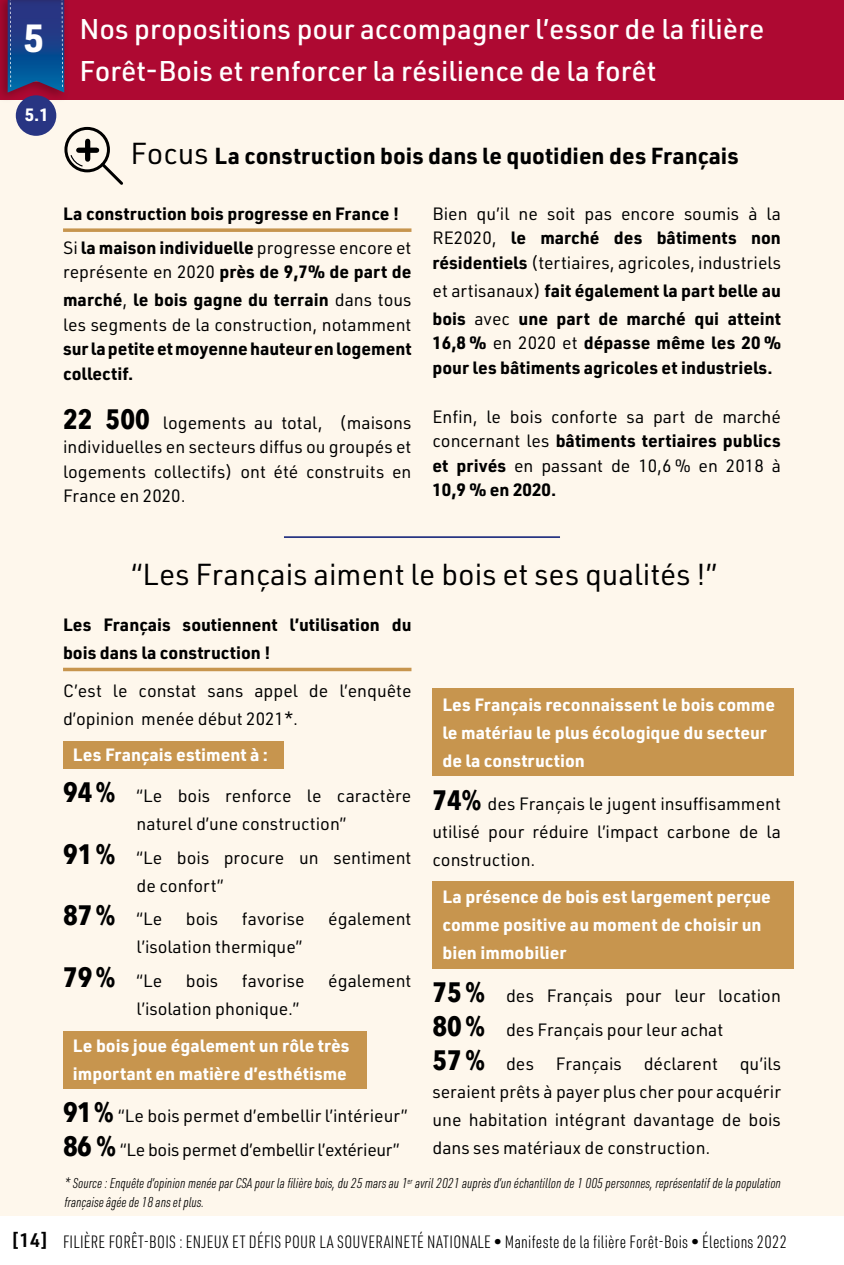
<style>
.page{position:relative;width:844px;height:1265px;background:#fff}
.page>*{position:absolute;margin:0;border:0;box-sizing:border-box;transform-origin:0 0}
.t1{font:700 38.5px "URWDIN";color:#fff}
.t2{font:29.75px "URWDIN";color:#000}
.t3{font:500 28px/42px "URWDIN";color:#fff}
.t4{font:700 28px "Avenir Next Condensed";color:#000}
.t5{font:700 22.75px "URWDIN";color:#000}
.t6{font:17.5px/24.5px "URWDIN";color:#000;text-align:justify}
.t7{font:700 17.5px/28px "URWDIN";color:#000}
.t8{font:700 17.5px/28px "URWDIN";color:#fff}
.t9{font:300 17.5px "URWDIN Cond";letter-spacing:.015em;color:#000}
.t10{font:italic 300 14px/18.4px "URWDIN Cond";color:#000}
.s1{font-weight:400;font-size:29.75px}
.s2{font-weight:400}
.s3{font-family:"Avenir Next Condensed";font-weight:700;font-size:28px}
.s4{font-weight:700}
.s5{font-family:"URWDIN";font-weight:400;font-size:17.5px}
.s6{font-family:"URWDIN";font-weight:600;font-size:19.25px}
</style>
<div class="page">
<div style="left:0;top:99px;width:843px;height:1116px;background:#fef7ec"></div>
<div style="left:0;top:0;width:843px;height:99px;background:#ae0932"></div>
<div style="left:0;top:0;width:70px;height:104px;background:#000;opacity:.3"></div>
<svg style="left:8px;top:0;width:56px;height:93px"></svg>
<div style="left:16px;top:95px;width:40px;height:41px;background:#283583;border-radius:50%"></div>
<div style="left:64px;top:127px;width:46px;height:45px;border:3px solid #000;border-radius:50%"></div>
<svg style="left:70px;top:155px;width:13px;height:12px"></svg>
<svg style="left:98px;top:160px;width:25px;height:25px"></svg>
<div style="left:79px;top:148px;width:18px;height:5px;background:#000"></div>
<div style="left:85px;top:141px;width:5px;height:18px;background:#000"></div>
<hr style="left:284px;top:536px;width:276px;height:2px;background:#283583">
<svg style="left:63px;top:228px;width:348px;height:4px"></svg>
<hr style="left:63px;top:668px;width:348px;height:3px;background:#c7954e">
<div style="left:63px;top:741px;width:221px;height:28px;background:#c7954e"></div>
<div style="left:63px;top:1031px;width:303px;height:57px;background:#c7954e"></div>
<div style="left:432px;top:688px;width:361px;height:88px;background:#c7954e"></div>
<div style="left:432px;top:881px;width:361px;height:88px;background:#c7954e"></div>
<h1 class="t1" style="left:24px;top:12px;width:22px">5</h1>
<p class="t8" style="left:25px;top:100px;width:26px">5.1</p>
<h3 class="t3" style="left:79px;top:7px;width:686px">Nos propositions pour accompagner l’essor de la filière<br>Forêt-Bois et renforcer la résilience de la forêt</h3>
<h3 class="t5" style="left:131px;top:140px;width:609px"><span class="s1">Focus</span> La construction bois dans le quotidien des Français</h3>
<p class="t7" style="left:63px;top:195px;width:350px;line-height:34.5px">La construction bois progresse en France !<br><span class="s2">Si</span> la maison individuelle <span class="s2">progresse encore et</span></p>
<p class="t7" style="left:63px;top:257px;width:350px"><span class="s2">représente en 2020</span> près de 9,7% de part de marché<span class="s2">,</span> le bois gagne du terrain <span class="s2">dans tous</span></p>
<p class="t6" style="left:63px;top:312px;width:350px">les segments de la construction, notamment</p>
<p class="t7" style="left:63px;top:336px;width:350px;line-height:24.5px">sur la petite et moyenne hauteur en logement collectif.</p>
<p class="t6" style="left:63px;top:410px;width:350px"><span class="s3">22 500</span> logements au total, (maisons individuelles en secteurs diffus ou groupés et logements collectifs) ont été construits en France en 2020.</p>
<p class="t6" style="left:432px;top:200px;width:350px">Bien qu’il ne soit pas encore soumis à la RE2020, <span class="s4">le marché des bâtiments non résidentiels</span> (tertiaires, agricoles, industriels</p>
<p class="t7" style="left:432px;top:276px;width:350px"><span class="s2">et artisanaux)</span> fait également la part belle au bois <span class="s2">avec</span> une part de marché qui atteint</p>
<p class="t7" style="left:432px;top:330px;width:350px;line-height:24.5px">16,8 % <span class="s2">en 2020 et</span> dépasse même les 20 % pour les bâtiments agricoles et industriels.</p>
<p class="t6" style="left:432px;top:403px;width:350px">Enfin, le bois conforte sa part de marché concernant les <span class="s4">bâtiments tertiaires publics et privés</span> en passant de 10,6 % en 2018 à <span class="s4">10,9 % en 2020.</span></p>
<h2 class="t2" style="left:131px;top:555px;width:587px">“Les Français aiment le bois et ses qualités !”</h2>
<p class="t7" style="left:63px;top:610px;width:350px">Les Français soutiennent l’utilisation du bois dans la construction !</p>
<p class="t6" style="left:63px;top:676px;width:350px;line-height:28px">C’est le constat sans appel de l’enquête d’opinion menée début 2021*.</p>
<p class="t8" style="left:73px;top:740px;width:197px">Les Français estiment à :</p>
<p class="t6" style="left:63px;top:781px;width:350px;line-height:28px;text-align:center"><span class="s3">94%</span> “Le bois renforce le caractère naturel d’une construction”</p>
<p class="t6" style="left:136px;top:843px;width:276px;line-height:28px;text-indent:-74px"><span class="s3">91%</span> “Le bois procure un sentiment de confort”</p>
<h3 class="t4" style="left:63px;top:898px;width:101px">87% <span class="s5">“Le</span></h3>
<p class="t6" style="left:186px;top:906px;width:34px">bois</p>
<p class="t6" style="left:242px;top:906px;width:64px">favorise</p>
<p class="t6" style="left:328px;top:906px;width:85px">également</p>
<p class="t6" style="left:136px;top:934px;width:167px">l’isolation thermique”</p>
<h3 class="t4" style="left:63px;top:960px;width:101px">79% <span class="s5">“Le</span></h3>
<p class="t6" style="left:186px;top:968px;width:34px">bois</p>
<p class="t6" style="left:242px;top:968px;width:64px">favorise</p>
<p class="t6" style="left:328px;top:968px;width:85px">également</p>
<p class="t6" style="left:136px;top:996px;width:164px">l’isolation phonique.”</p>
<p class="t8" style="left:73px;top:1031px;width:278px">Le bois joue également un rôle très important en matière d’esthétisme</p>
<p class="t6" style="left:63px;top:1099px;width:346px;line-height:33.6px"><span class="s3">91%</span> “Le bois permet d’embellir l’intérieur”<br><span class="s3">86 %</span> “Le bois permet d’embellir l’extérieur”</p>
<p class="t8" style="left:442px;top:689px;width:334px">Les Français reconnaissent le bois comme le matériau le plus écologique du secteur de la construction</p>
<p class="t6" style="left:432px;top:789px;width:350px;line-height:28px"><span class="s3">74%</span> des Français le jugent insuffisamment utilisé pour réduire l’impact carbone de la construction.</p>
<p class="t8" style="left:442px;top:882px;width:330px">La présence de bois est largement perçue comme positive au moment de choisir un bien immobilier</p>
<p class="t6" style="left:432px;top:979px;width:350px;line-height:33.6px"><span class="s3">75%</span> des Français pour leur location<br><span class="s3">80%</span> des Français pour leur achat</p>
<h3 class="t4" style="left:432px;top:1043px;width:103px">57% <span class="s5">des</span></h3>
<p class="t6" style="left:556px;top:1051px;width:67px">Français</p>
<p class="t6" style="left:643px;top:1051px;width:76px">déclarent</p>
<p class="t6" style="left:432px;top:1049px;width:350px;line-height:28px;text-indent:307px">qu’ils seraient prêts à payer plus cher pour acquérir une habitation intégrant davantage de bois dans ses matériaux de construction.</p>
<p class="t10" style="left:64px;top:1174px;width:717px">* Source : Enquête d’opinion menée par CSA pour la filière bois, du 25 mars au 1<sup>er</sup> avril 2021 auprès d’un échantillon de 1 005 personnes, représentatif de la population française âgée de 18 ans et plus.</p>
<p class="t9" style="left:11px;top:1230px;width:777px"><span class="s6">[14]</span> FILIÈRE FORÊT-BOIS : ENJEUX ET DÉFIS POUR LA SOUVERAINETÉ NATIONALE • Manifeste de la filière Forêt-Bois • Élections 2022</p>
</div>
